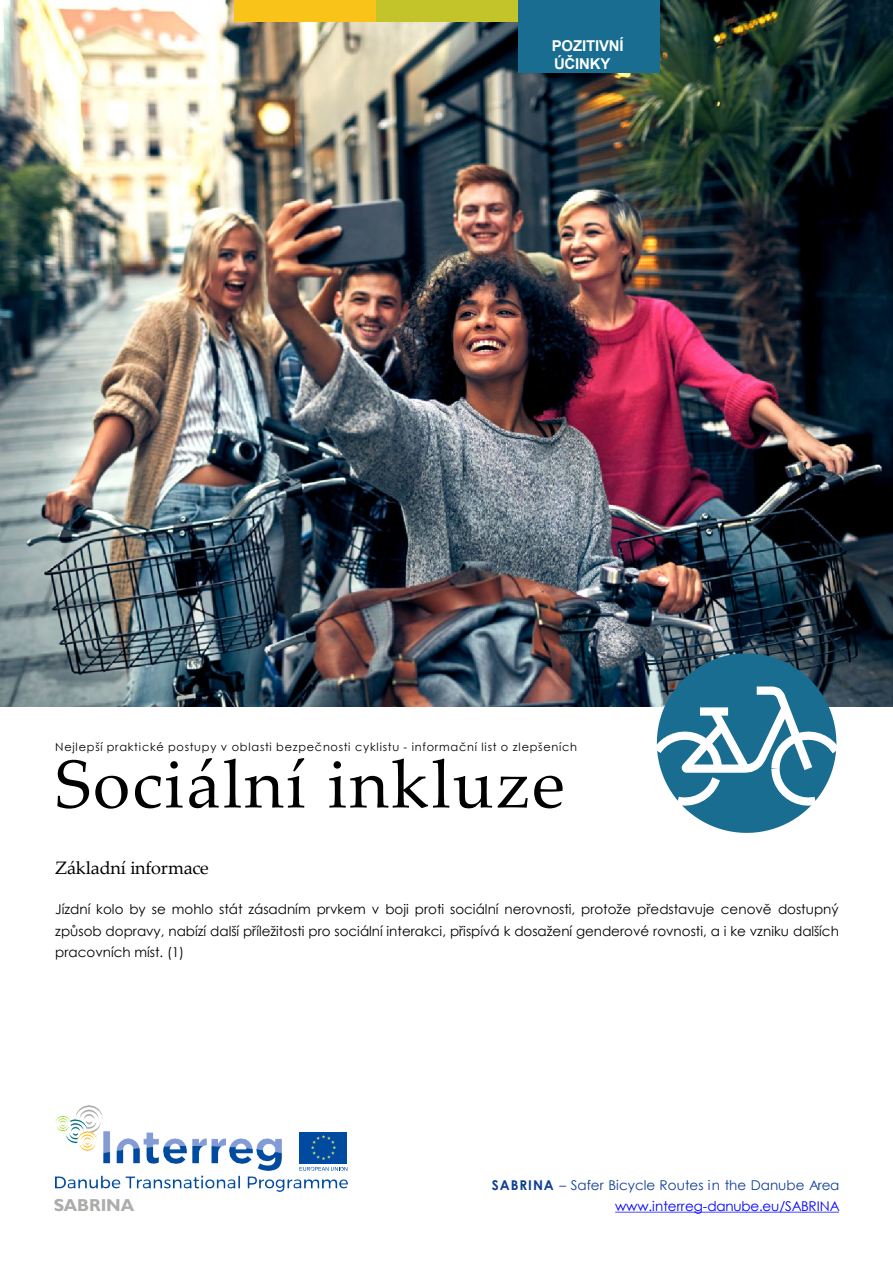
<style>
.page{position:relative;width:893px;height:1264px;background:#fff}
.page>*{position:absolute;margin:0;border:0;box-sizing:border-box;transform-origin:0 0}
.t1{font:67.5px "Palatino Linotype";letter-spacing:.035em;color:#000}
.t2{font:18px "Palatino Linotype";letter-spacing:-.01em;color:#000}
.t3{font:700 17.25px "Gill Sans";letter-spacing:-.01em;color:#acacaa}
.t4{font:700 15px/18px "Arial";letter-spacing:-.01em;color:#fff}
.t5{font:13.5px/21px "Century Gothic";color:#000;text-align:justify}
.t6{font:13.5px "Century Gothic";color:#0f3f93}
.t7{font:13.5px "Century Gothic";letter-spacing:-.005em;color:#00f}
.t8{font:11.4px "Century Gothic";letter-spacing:.065em;color:#000}
.s1{font-weight:700}
</style>
<div class="page">
<img style="left:0;top:0;width:892px;height:706px">
<div style="left:234px;top:0;width:142px;height:22px;background:#f9c31a"></div>
<svg style="left:615px;top:1211px;width:223px;height:1px"></svg>
<div style="left:517px;top:0;width:142px;height:73px;background:#186d90"></div>
<div style="left:376px;top:0;width:141px;height:22px;background:#c2c42a"></div>
<svg style="left:645px;top:653px;width:202px;height:179px"></svg>
<div style="left:700px;top:707px;width:28px;height:8px;background:#fff"></div>
<img style="left:55px;top:1105px;width:292px;height:86px">
<div style="left:299px;top:1131px;width:48px;height:32px;background:#004ba0"></div>
<img style="left:311px;top:1135px;width:24px;height:24px">
<svg style="left:299px;top:1166px;width:48px;height:4px"></svg>
<p class="t4" style="left:552px;top:36px;width:73px">POZITIVNÍ<br>ÚČINKY</p>
<p class="t8" style="left:55px;top:739px;width:523px">Nejlepší praktické postupy v oblasti bezpečnosti cyklistu - informační list o zlepšeních</p>
<p class="t1" style="left:55px;top:736px;width:511px">Sociální inkluze</p>
<p class="t2" style="left:55px;top:854px;width:155px">Základní informace</p>
<p class="t5" style="left:55px;top:898px;width:785px">Jízdní kolo by se mohlo stát zásadním prvkem v boji proti sociální nerovnosti, protože představuje cenově dostupný způsob dopravy, nabízí další příležitosti pro sociální interakci, přispívá k dosažení genderové rovnosti, a i ke vzniku dalších pracovních míst. (1)</p>
<p class="t3" style="left:54px;top:1194px;width:82px">SABRINA</p>
<p class="t6" style="left:492px;top:1175px;width:349px"><span class="s1">SABRINA</span> – Safer Bicycle Routes in the Danube Area</p>
<p class="t7" style="left:615px;top:1195px;width:226px">www.interreg-danube.eu/SABRINA</p>
</div>
